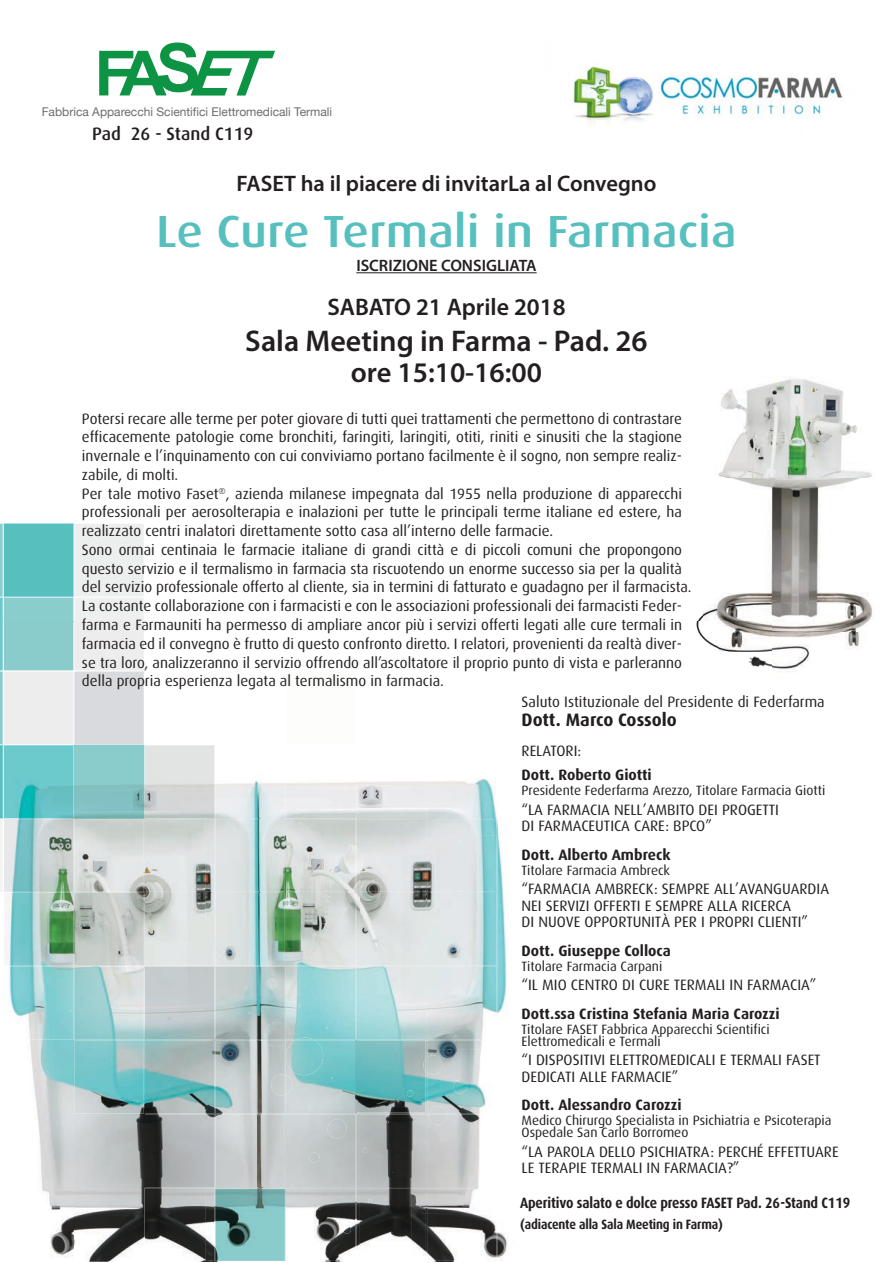
<style>
.page{position:relative;width:893px;height:1263px;background:#fff}
.page>*{position:absolute;margin:0;border:0;box-sizing:border-box;transform-origin:0 0}
.t1{font:500 45px "Dax";color:#57c0be;scale:1.1 1}
.t2{font:600 30px "Myriad Pro";color:#231f20}
.t3{font:600 28.5px "Myriad Pro";color:#231f20}
.t4{font:600 24px "Myriad Pro";color:#231f20}
.t5{font:600 22.5px "Myriad Pro";color:#231f20}
.t6{font:700 18px "Dax";color:#231f20}
.t7{font:500 18px "Dax";color:#231f20}
.t8{font:600 16.5px "Myriad Pro";color:#231f20}
.t9{font:15px/18.8px "Dax";color:#231f20}
.t10{font:700 15px "Dax";color:#231f20}
.t11{font:700 15px "Dax";color:#231f20;scale:.89 1}
.t12{font:13.5px/12px "Dax";color:#231f20}
.t13{font:700 13.5px "Dax";letter-spacing:-.01em;color:#231f20;scale:.89 1}
.t14{font:12px "Helvetica Neue";color:#6c6d70}
</style>
<div class="page">
<img style="left:568px;top:66px;width:275px;height:58px">
<svg style="left:0;top:523px;width:144px;height:99px;background:#a9d9d9"></svg>
<img style="left:498px;top:829px;width:9px;height:167px">
<img style="left:498px;top:996px;width:8px;height:17px">
<img style="left:216px;top:1040px;width:139px;height:74px">
<img style="left:216px;top:967px;width:282px;height:73px">
<img style="left:285px;top:1188px;width:213px;height:74px">
<img style="left:144px;top:1188px;width:141px;height:74px">
<img style="left:42px;top:1188px;width:102px;height:74px">
<img style="left:355px;top:1040px;width:131px;height:148px">
<img style="left:215px;top:1114px;width:142px;height:74px">
<img style="left:37px;top:1115px;width:178px;height:73px">
<img style="left:285px;top:1044px;width:1px;height:30px">
<img style="left:285px;top:1096px;width:1px;height:18px">
<img style="left:261px;top:1095px;width:24px;height:19px">
<img style="left:215px;top:1113px;width:43px;height:2px">
<img style="left:75px;top:1114px;width:140px;height:1px">
<img style="left:145px;top:967px;width:71px;height:147px">
<img style="left:4px;top:893px;width:141px;height:221px">
<img style="left:4px;top:1114px;width:70px;height:1px">
<img style="left:215px;top:967px;width:71px;height:58px">
<img style="left:4px;top:1039px;width:261px;height:2px">
<img style="left:357px;top:819px;width:141px;height:148px">
<img style="left:74px;top:893px;width:283px;height:74px">
<img style="left:4px;top:966px;width:211px;height:1px">
<img style="left:74px;top:819px;width:283px;height:74px">
<img style="left:12px;top:892px;width:132px;height:1px">
<img style="left:0;top:746px;width:74px;height:146px">
<img style="left:357px;top:778px;width:141px;height:41px">
<img style="left:215px;top:780px;width:142px;height:39px">
<img style="left:4px;top:746px;width:211px;height:73px">
<img style="left:0;top:672px;width:215px;height:74px">
<img style="left:0;top:622px;width:144px;height:49px">
<img style="left:356px;top:1040px;width:69px;height:72px">
<img style="left:475px;top:1051px;width:11px;height:14px">
<img style="left:453px;top:1080px;width:15px;height:14px">
<img style="left:428px;top:1106px;width:19px;height:18px">
<svg style="left:429px;top:1113px;width:18px;height:2px"></svg>
<svg style="left:368px;top:1199px;width:4px;height:4px"></svg>
<svg style="left:343px;top:1226px;width:8px;height:7px"></svg>
<img style="left:425px;top:1055px;width:18px;height:19px">
<svg style="left:422px;top:1057px;width:5px;height:16px"></svg>
<svg style="left:407px;top:1090px;width:7px;height:6px"></svg>
<svg style="left:362px;top:1148px;width:5px;height:5px"></svg>
<svg style="left:426px;top:1013px;width:4px;height:3px"></svg>
<img style="left:326px;top:1119px;width:22px;height:19px">
<svg style="left:309px;top:1152px;width:11px;height:10px"></svg>
<img style="left:286px;top:1037px;width:39px;height:38px">
<img style="left:270px;top:1074px;width:24px;height:22px">
<svg style="left:285px;top:1074px;width:1px;height:21px"></svg>
<img style="left:263px;top:1022px;width:22px;height:17px">
<img style="left:285px;top:1025px;width:5px;height:19px">
<img style="left:265px;top:1024px;width:20px;height:23px">
<svg style="left:265px;top:1039px;width:50px;height:4px"></svg>
<svg style="left:265px;top:978px;width:13px;height:12px"></svg>
<svg style="left:76px;top:828px;width:4px;height:5px"></svg>
<svg style="left:0;top:815px;width:4px;height:4px"></svg>
<img style="left:74px;top:745px;width:70px;height:73px">
<img style="left:718px;top:377px;width:154px;height:205px">
<img style="left:696px;top:593px;width:55px;height:29px">
<img style="left:751px;top:582px;width:122px;height:51px">
<img style="left:771px;top:633px;width:88px;height:39px">
<img style="left:696px;top:622px;width:75px;height:45px">
<svg style="left:99px;top:43px;width:176px;height:53px"></svg>
<hr style="left:356px;top:272px;width:181px;height:1px;background:#231f20">
<p class="t14" style="left:42px;top:104px;width:292px">Fabbrica Apparecchi Scientifici Elettromedicali Termali</p>
<p class="t7" style="left:92px;top:123px;width:163px">Pad 26 - Stand C119</p>
<h3 class="t5" style="left:237px;top:169px;width:421px">FASET ha il piacere di invitarLa al Convegno</h3>
<h1 class="t1" style="left:156px;top:207px;width:529px">Le Cure Termali in Farmacia</h1>
<p class="t8" style="left:356px;top:255px;width:182px">ISCRIZIONE CONSIGLIATA</p>
<h3 class="t4" style="left:327px;top:292px;width:240px">SABATO 21 Aprile 2018</h3>
<h2 class="t2" style="left:245px;top:322px;width:404px">Sala Meeting in Farma - Pad. 26</h2>
<h3 class="t3" style="left:351px;top:355px;width:193px">ore 15:10-16:00</h3>
<p class="t9" style="left:82px;top:409px;width:611px">Potersi recare alle terme per poter giovare di tutti quei trattamenti che permettono di contrastare efficacemente patologie come bronchiti, faringiti, laringiti, otiti, riniti e sinusiti che la stagione invernale e l’inquinamento con cui conviviamo portano facilmente è il sogno, non sempre realiz&shy;zabile, di molti.<br>Per tale motivo Faset<sup>®</sup>, azienda milanese impegnata dal 1955 nella produzione di apparecchi professionali per aerosolterapia e inalazioni per tutte le principali terme italiane ed estere, ha realizzato centri inalatori direttamente sotto casa all’interno delle farmacie.<br>Sono ormai centinaia le farmacie italiane di grandi città e di piccoli comuni che propongono questo servizio e il termalismo in farmacia sta riscuotendo un enorme successo sia per la qualità del servizio professionale offerto al cliente, sia in termini di fatturato e guadagno per il farmacista.<br>La costante collaborazione con i farmacisti e con le associazioni professionali dei farmacisti Feder&shy;farma e Farmauniti ha permesso di ampliare ancor più i servizi offerti legati alle cure termali in farmacia ed il convegno è frutto di questo confronto diretto. I relatori, provenienti da realtà diver&shy;se tra loro, analizzeranno il servizio offrendo all’ascoltatore il proprio punto di vista e parleranno della propria esperienza legata al termalismo in farmacia.</p>
<p class="t9" style="left:521px;top:692px;width:305px">Saluto Istituzionale del Presidente di Federfarma</p>
<p class="t6" style="left:522px;top:710px;width:157px">Dott. Marco Cossolo</p>
<p class="t9" style="left:522px;top:742px;width:61px">RELATORI:</p>
<p class="t10" style="left:522px;top:767px;width:132px">Dott. Roberto Giotti</p>
<p class="t12" style="left:522px;top:785px;width:305px">Presidente Federfarma Arezzo, Titolare Farmacia Giotti</p>
<p class="t9" style="left:522px;top:801px;width:259px;line-height:16.5px">“LA FARMACIA NELL’AMBITO DEI PROGETTI<br>DI FARMACEUTICA CARE: BPCO”</p>
<p class="t10" style="left:522px;top:846px;width:150px">Dott. Alberto Ambreck</p>
<p class="t12" style="left:522px;top:864px;width:150px">Titolare Farmacia Ambreck</p>
<p class="t9" style="left:522px;top:881px;width:309px;line-height:16.5px">“FARMACIA AMBRECK: SEMPRE ALL’AVANGUARDIA<br>NEI SERVIZI OFFERTI E SEMPRE ALLA RICERCA<br>DI NUOVE OPPORTUNITÀ PER I PROPRI CLIENTI”</p>
<p class="t10" style="left:522px;top:942px;width:151px">Dott. Giuseppe Colloca</p>
<p class="t12" style="left:522px;top:960px;width:142px">Titolare Farmacia Carpani</p>
<p class="t9" style="left:522px;top:976px;width:296px">“IL MIO CENTRO DI CURE TERMALI IN FARMACIA”</p>
<p class="t10" style="left:522px;top:1005px;width:260px">Dott.ssa Cristina Stefania Maria Carozzi</p>
<p class="t12" style="left:522px;top:1023px;width:250px">Titolare FASET Fabbrica Apparecchi Scientifici<br>Elettromedicali e Termali</p>
<p class="t9" style="left:522px;top:1052px;width:301px;line-height:16.5px">“I DISPOSITIVI ELETTROMEDICALI E TERMALI FASET<br>DEDICATI ALLE FARMACIE”</p>
<p class="t10" style="left:522px;top:1097px;width:162px">Dott. Alessandro Carozzi</p>
<p class="t12" style="left:522px;top:1115px;width:312px">Medico Chirurgo Specialista in Psichiatria e Psicoterapia<br>Ospedale San Carlo Borromeo</p>
<p class="t9" style="left:522px;top:1143px;width:319px;line-height:16.5px">“LA PAROLA DELLO PSICHIATRA: PERCHÉ EFFETTUARE<br>LE TERAPIE TERMALI IN FARMACIA?”</p>
<p class="t11" style="left:520px;top:1195px;width:373px">Aperitivo salato e dolce presso FASET Pad. 26-Stand C119</p>
<p class="t13" style="left:520px;top:1217px;width:230px">(adiacente alla Sala Meeting in Farma)</p>
</div>
